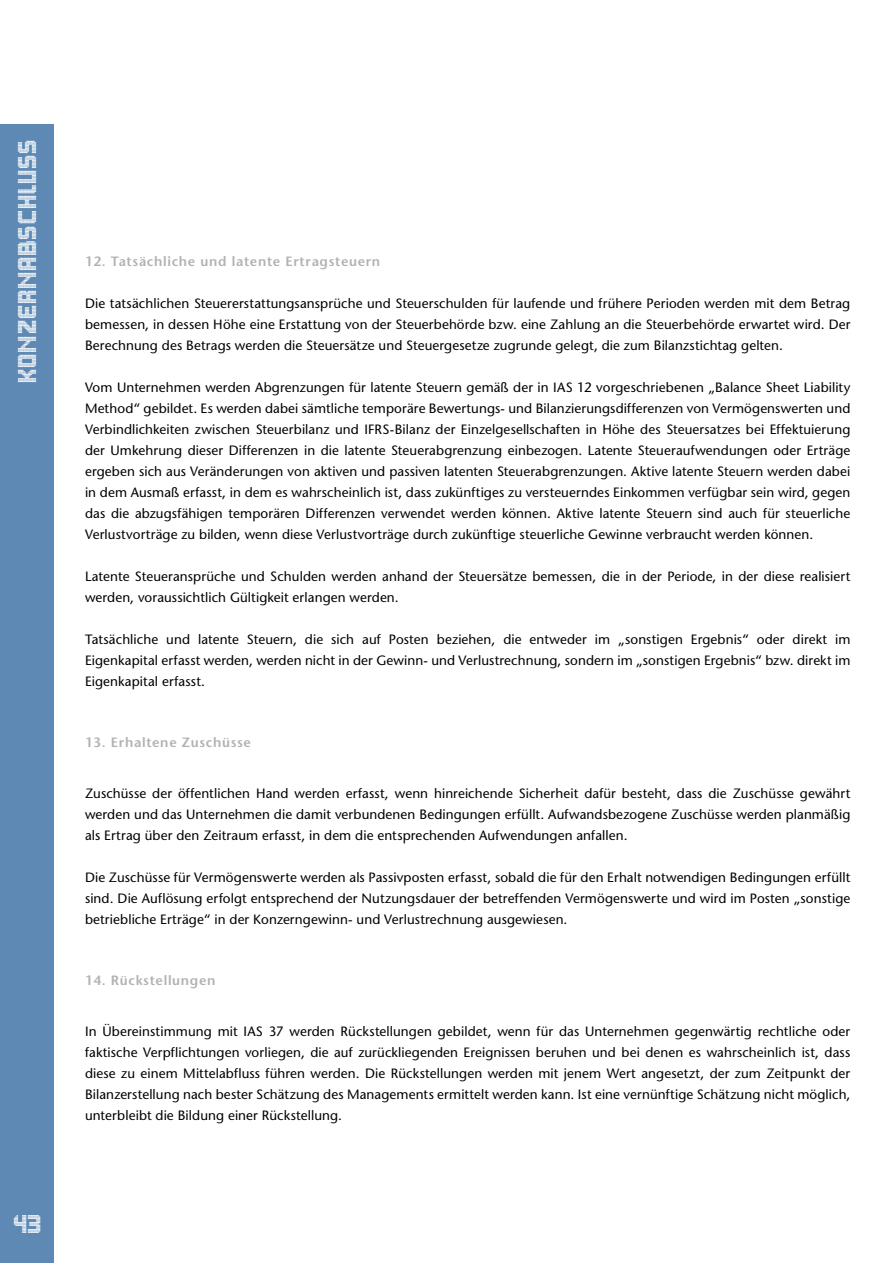
<style>
.page{position:relative;width:893px;height:1263px;background:#fff}
.page>*{position:absolute;margin:0;border:0;box-sizing:border-box;transform-origin:0 0}
.t1{font:22.5px "Sams Town";letter-spacing:.05em;color:#fff}
.Fließtext{font:13.5px/21px "Stone Sans";letter-spacing:.01em;color:#000;text-align:justify}
.Fließtext-2{font:600 13.5px "Stone Sans";letter-spacing:.05em;color:#b3b2b2}
._2016-TITEL_klein{font:600 13.5px "Stone Sans";letter-spacing:.05em;color:#b3b2b2}
</style>
<div class="page">
<div style="left:0;top:124px;width:54px;height:1139px;background:#5d89b4"></div>
<h1 class="t1" style="left:14px;top:383px;width:244px;rotate:-90deg">KONZERNABSCHLUSS</h1>
<h1 class="t1" style="left:13px;top:1212px;width:29px">43</h1>
<p class="Fließtext-2" style="left:85px;top:253px;width:297px">12. Tatsächliche und latente Ertragsteuern</p>
<p class="Fließtext" style="left:85px;top:293px;width:767px">Die tatsächlichen Steuererstattungsansprüche und Steuerschulden für laufende und frühere Perioden werden mit dem Betrag bemessen, in dessen Höhe eine Erstattung von der Steuerbehörde bzw. eine Zahlung an die Steuerbehörde erwartet wird. Der Berechnung des Betrags werden die Steuersätze und Steuergesetze zugrunde gelegt, die zum Bilanzstichtag gelten.</p>
<p class="Fließtext" style="left:85px;top:377px;width:767px">Vom Unternehmen werden Abgrenzungen für latente Steuern gemäß der in IAS 12 vorgeschriebenen „Balance Sheet Liability Method“ gebildet. Es werden dabei sämtliche temporäre Bewertungs- und Bilanzierungsdifferenzen von Vermögenswerten und Verbindlichkeiten zwischen Steuerbilanz und IFRS-Bilanz der Einzelgesellschaften in Höhe des Steuersatzes bei Effektuierung der Umkehrung dieser Differenzen in die latente Steuerabgrenzung einbezogen. Latente Steueraufwendungen oder Erträge ergeben sich aus Veränderungen von aktiven und passiven latenten Steuerabgrenzungen. Aktive latente Steuern werden dabei in dem Ausmaß erfasst, in dem es wahrscheinlich ist, dass zukünftiges zu versteuerndes Einkommen verfügbar sein wird, gegen das die abzugsfähigen temporären Differenzen verwendet werden können. Aktive latente Steuern sind auch für steuerliche Verlustvorträge zu bilden, wenn diese Verlustvorträge durch zukünftige steuerliche Gewinne verbraucht werden können.</p>
<p class="Fließtext" style="left:85px;top:566px;width:767px">Latente Steueransprüche und Schulden werden anhand der Steuersätze bemessen, die in der Periode, in der diese realisiert werden, voraussichtlich Gültigkeit erlangen werden.</p>
<p class="Fließtext" style="left:85px;top:629px;width:767px">Tatsächliche und latente Steuern, die sich auf Posten beziehen, die entweder im „sonstigen Ergebnis“ oder direkt im<br>Eigenkapital erfasst werden, werden nicht in der Gewinn- und Verlustrechnung, sondern im „sonstigen Ergebnis“ bzw. direkt im</p>
<p class="Fließtext" style="left:85px;top:671px;width:122px">Eigenkapital erfasst.</p>
<p class="_2016-TITEL_klein" style="left:85px;top:734px;width:167px">13. Erhaltene Zuschüsse</p>
<p class="Fließtext" style="left:85px;top:783px;width:767px">Zuschüsse der öffentlichen Hand werden erfasst, wenn hinreichende Sicherheit dafür besteht, dass die Zuschüsse gewährt werden und das Unternehmen die damit verbundenen Bedingungen erfüllt. Aufwandsbezogene Zuschüsse werden planmäßig als Ertrag über den Zeitraum erfasst, in dem die entsprechenden Aufwendungen anfallen.</p>
<p class="Fließtext" style="left:85px;top:867px;width:767px">Die Zuschüsse für Vermögenswerte werden als Passivposten erfasst, sobald die für den Erhalt notwendigen Bedingungen erfüllt sind. Die Auflösung erfolgt entsprechend der Nutzungsdauer der betreffenden Vermögenswerte und wird im Posten „sonstige betriebliche Erträge“ in der Konzerngewinn- und Verlustrechnung ausgewiesen.</p>
<p class="_2016-TITEL_klein" style="left:85px;top:972px;width:132px">14. Rückstellungen</p>
<p class="Fließtext" style="left:85px;top:1021px;width:767px">In Übereinstimmung mit IAS 37 werden Rückstellungen gebildet, wenn für das Unternehmen gegenwärtig rechtliche oder faktische Verpflichtungen vorliegen, die auf zurückliegenden Ereignissen beruhen und bei denen es wahrscheinlich ist, dass diese zu einem Mittelabfluss führen werden. Die Rückstellungen werden mit jenem Wert angesetzt, der zum Zeitpunkt der Bilanzerstellung nach bester Schätzung des Managements ermittelt werden kann. Ist eine vernünftige Schätzung nicht möglich, unterbleibt die Bildung einer Rückstellung.</p>
</div>
